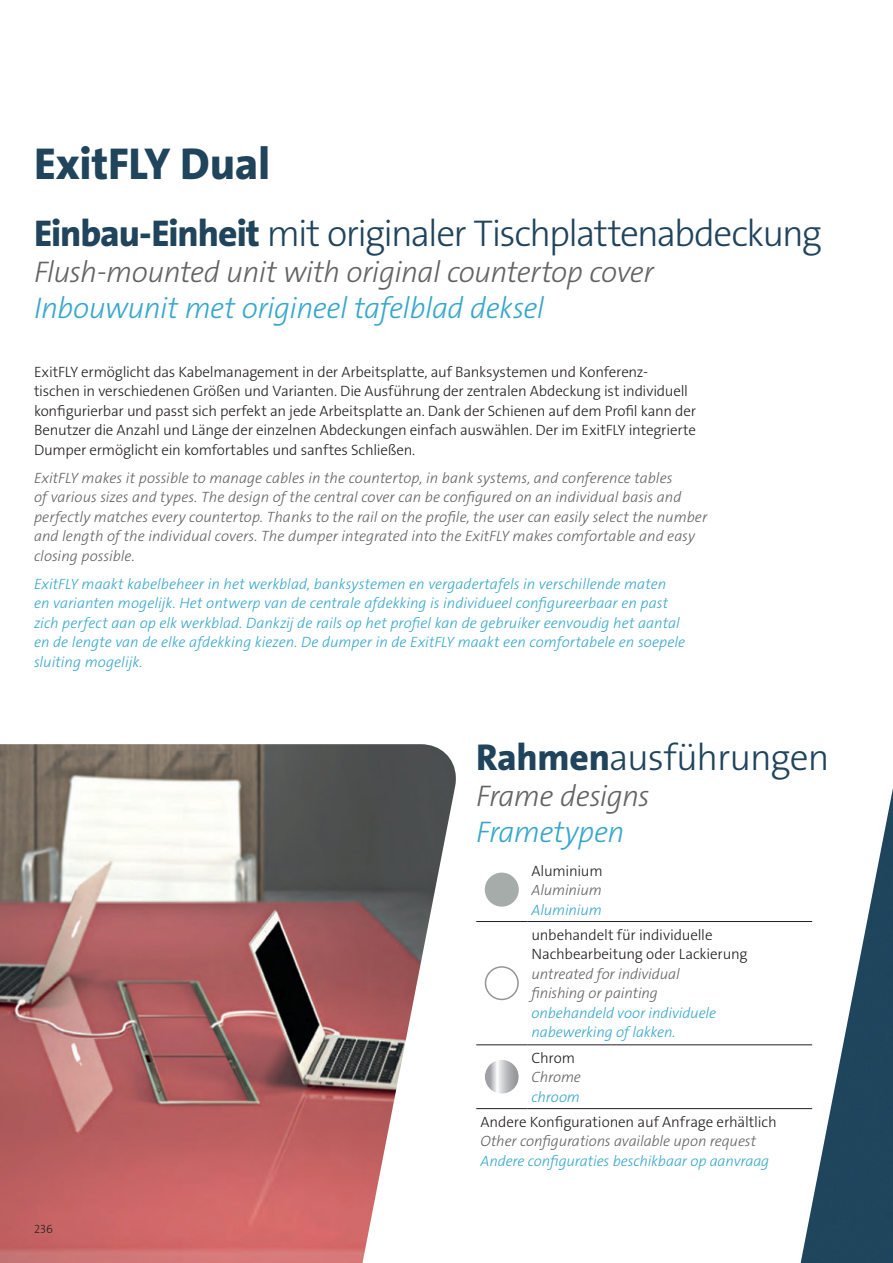
<style>
.page{position:relative;width:893px;height:1263px;background:#fff}
.page>*{position:absolute;margin:0;border:0;box-sizing:border-box;transform-origin:0 0}
.t1{font:45px "The Sans LP8 Ex Bld";letter-spacing:-.01em;color:#1f445c}
.t2{font:37.5px "The Sans LP3 Lig";letter-spacing:-.04em;color:#1f445c}
.t3{font:30px "The Sans LP3 Lig IT";letter-spacing:-.02em;color:#636366}
.t4{font:30px "The Sans LP3 Lig IT";letter-spacing:-.02em;color:#36a7cc}
.t5{font:15px/19.5px "The Sans LP3 Lig";letter-spacing:-.015em;color:#231f20}
.t6{font:15px/19.5px "The Sans LP3 Lig IT";color:#636366}
.t7{font:15px/19.5px "The Sans LP3 Lig IT";color:#36a7cc}
.t8{font:12px "The Sans LP3 Lig";color:#231f20}
.s1{font-family:"The Sans LP8 Ex Bld"}
</style>
<div class="page">
<img style="left:0;top:744px;width:456px;height:519px">
<img style="left:801px;top:788px;width:92px;height:475px">
<hr style="left:476px;top:1108px;width:51px;height:1px;background:#231f20">
<hr style="left:527px;top:1108px;width:285px;height:1px;background:#231f20">
<hr style="left:476px;top:921px;width:51px;height:1px;background:#231f20">
<hr style="left:527px;top:921px;width:285px;height:1px;background:#231f20">
<hr style="left:476px;top:1044px;width:51px;height:1px;background:#231f20">
<hr style="left:527px;top:1044px;width:285px;height:1px;background:#231f20">
<div style="left:485px;top:873px;width:34px;height:34px;background:#a6acaa;border-radius:50%"></div>
<div style="left:485px;top:966px;width:34px;height:34px;border:2px solid #939598;border-radius:50%"></div>
<svg style="left:485px;top:1060px;width:34px;height:34px"></svg>
<h1 class="t1" style="left:34px;top:145px;width:238px">ExitFLY Dual</h1>
<h2 class="t2" style="left:34px;top:216px;width:789px"><span class="s1">Einbau-Einheit</span> mit originaler Tischplattenabdeckung</h2>
<h3 class="t3" style="left:34px;top:259px;width:621px">Flush-mounted unit with original countertop cover</h3>
<h3 class="t4" style="left:34px;top:295px;width:512px">Inbouwunit met origineel tafelblad deksel</h3>
<p class="t5" style="left:34px;top:363px;width:663px">ExitFLY ermöglicht das Kabelmanagement in der Arbeitsplatte, auf Banksystemen und Konferenz&shy;tischen in verschiedenen Größen und Varianten. Die Ausführung der zentralen Abdeckung ist individuell konfigurierbar und passt sich perfekt an jede Arbeitsplatte an. Dank der Schienen auf dem Profil kann der Benutzer die Anzahl und Länge der einzelnen Abdeckungen einfach auswählen. Der im ExitFLY integrierte Dumper ermöglicht ein komfortables und sanftes Schließen.</p>
<p class="t6" style="left:34px;top:469px;width:675px">ExitFLY makes it possible to manage cables in the countertop, in bank systems, and conference tables<br>of various sizes and types. The design of the central cover can be configured on an individual basis and perfectly matches every countertop. Thanks to the rail on the profile, the user can easily select the number and length of the individual covers. The dumper integrated into the ExitFLY makes comfortable and easy closing possible.</p>
<p class="t7" style="left:34px;top:575px;width:653px">ExitFLY maakt kabelbeheer in het werkblad, banksystemen en vergadertafels in verschillende maten en varianten mogelijk. Het ontwerp van de centrale afdekking is individueel configureerbaar en past zich perfect aan op elk werkblad. Dankzij de rails op het profiel kan de gebruiker eenvoudig het aantal en de lengte van de elke afdekking kiezen. De dumper in de ExitFLY maakt een comfortabele en soepele sluiting mogelijk.</p>
<h2 class="t2" style="left:476px;top:739px;width:355px"><span class="s1">Rahmen</span>ausführungen</h2>
<h3 class="t3" style="left:476px;top:782px;width:175px">Frame designs</h3>
<h3 class="t4" style="left:476px;top:818px;width:150px">Frametypen</h3>
<p class="t8" style="left:34px;top:1223px;width:20px">236</p>
<p class="t5" style="left:531px;top:862px;width:73px">Aluminium</p>
<p class="t6" style="left:531px;top:881px;width:72px">Aluminium</p>
<p class="t7" style="left:531px;top:901px;width:72px">Aluminium</p>
<p class="t5" style="left:531px;top:926px;width:218px">unbehandelt für individuelle<br>Nachbearbeitung oder Lackierung</p>
<p class="t6" style="left:531px;top:965px;width:150px">untreated for individual finishing or painting</p>
<p class="t7" style="left:531px;top:1004px;width:186px">onbehandeld voor individuele nabewerking of lakken.</p>
<p class="t5" style="left:531px;top:1049px;width:45px">Chrom</p>
<p class="t6" style="left:531px;top:1069px;width:51px">Chrome</p>
<p class="t7" style="left:531px;top:1088px;width:50px">chroom</p>
<p class="t5" style="left:480px;top:1113px;width:298px">Andere Konfigurationen auf Anfrage erhältlich</p>
<p class="t6" style="left:480px;top:1132px;width:277px">Other configurations available upon request</p>
<p class="t7" style="left:480px;top:1152px;width:290px">Andere configuraties beschikbaar op aanvraag</p>
</div>
